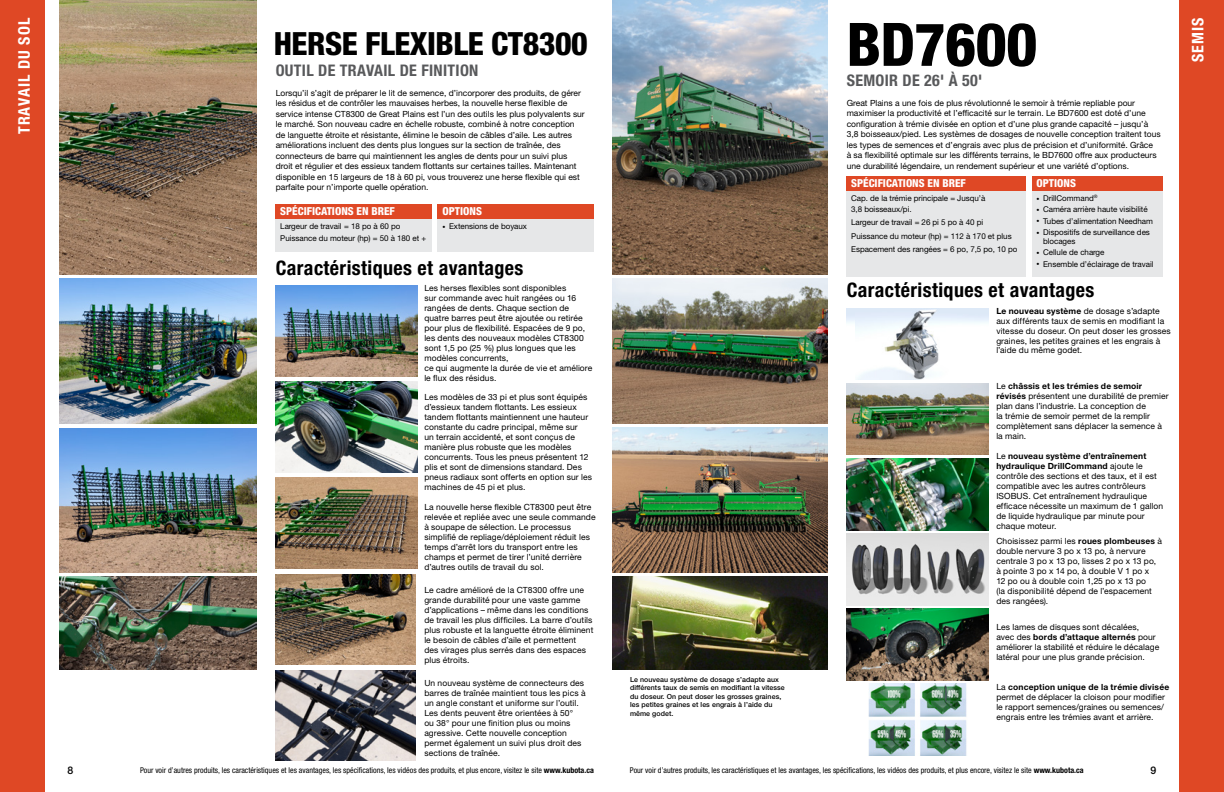
<style>
.page{position:relative;width:1224px;height:792px;background:#fff}
.page>*{position:absolute;margin:0;border:0;box-sizing:border-box;transform-origin:0 0}
.t1{font:800 condensed 60px "Helvetica Neue LT Std";letter-spacing:-.01em;color:#000}
.t2{font:800 condensed 32px "Helvetica Neue LT Std";letter-spacing:-.015em;color:#000}
.t3{font:700 condensed 20px "Helvetica Neue LT Std";letter-spacing:.02em;color:#000}
.t4{font:700 condensed 16px "Helvetica Neue LT Std";letter-spacing:.02em;color:#58595b}
.t5{font:700 condensed 16px "Helvetica Neue LT Std";letter-spacing:.06em;color:#fff}
.t6{font:800 condensed 11px "Helvetica Neue LT Std";color:#fff}
.t7{font:500 10.5px "Helvetica Neue LT Std";color:#000}
.t8{font:8.5px/10px "Helvetica Neue LT Std";letter-spacing:.01em;color:#000}
.t9{font:8px/13.3px "Helvetica Neue LT Std";letter-spacing:-.005em;color:#000}
.t10{font:condensed 8px "Helvetica Neue LT Std";color:#000}
.t11{font:500 7px/8.5px "Helvetica Neue LT Std";letter-spacing:.01em;color:#000}
.s1{font-size:6px}
.s2{font-weight:700}
</style>
<div class="page">
<div style="left:0;top:0;width:45px;height:792px;background:#df4825"></div>
<div style="left:1179px;top:0;width:45px;height:792px;background:#df4825"></div>
<img style="left:612px;top:576px;width:215px;height:94px">
<img style="left:612px;top:0;width:215px;height:275px">
<img style="left:612px;top:279px;width:215px;height:145px">
<img style="left:612px;top:428px;width:215px;height:144px">
<div style="left:847px;top:191px;width:179px;height:86px;background:#e6e7e8"></div>
<div style="left:1032px;top:191px;width:131px;height:86px;background:#e6e7e8"></div>
<div style="left:847px;top:176px;width:179px;height:15px;background:#df4825"></div>
<div style="left:1032px;top:176px;width:131px;height:15px;background:#df4825"></div>
<img style="left:847px;top:308px;width:141px;height:72px">
<img style="left:847px;top:383px;width:141px;height:72px">
<img style="left:847px;top:458px;width:141px;height:72px">
<img style="left:847px;top:534px;width:141px;height:71px">
<img style="left:847px;top:609px;width:141px;height:71px">
<img style="left:868px;top:684px;width:99px;height:71px">
<img style="left:59px;top:576px;width:197px;height:94px">
<img style="left:59px;top:0;width:197px;height:275px">
<img style="left:59px;top:279px;width:197px;height:145px">
<img style="left:59px;top:428px;width:197px;height:144px">
<div style="left:276px;top:219px;width:156px;height:32px;background:#e6e7e8"></div>
<div style="left:438px;top:219px;width:156px;height:32px;background:#e6e7e8"></div>
<div style="left:276px;top:204px;width:156px;height:15px;background:#df4825"></div>
<div style="left:438px;top:204px;width:156px;height:15px;background:#df4825"></div>
<img style="left:276px;top:285px;width:141px;height:92px">
<img style="left:276px;top:381px;width:141px;height:92px">
<img style="left:276px;top:477px;width:141px;height:92px">
<img style="left:276px;top:574px;width:140px;height:91px">
<img style="left:276px;top:670px;width:140px;height:91px">
<h3 class="t5" style="left:14px;top:134px;width:118px;rotate:-90deg">TRAVAIL DU SOL</h3>
<h3 class="t5" style="left:1188px;top:62px;width:46px;rotate:-90deg">SEMIS</h3>
<h1 class="t1" style="left:847px;top:7px;width:192px">BD7600</h1>
<h3 class="t4" style="left:847px;top:70px;width:137px">SEMOIR DE 26' À 50'</h3>
<h2 class="t2" style="left:274px;top:24px;width:316px">HERSE FLEXIBLE CT8300</h2>
<h3 class="t4" style="left:276px;top:61px;width:204px">OUTIL DE TRAVAIL DE FINITION</h3>
<p class="t8" style="left:276px;top:87px;width:311px;line-height:10.5px">Lorsqu’il s’agit de préparer le lit de semence, d’incorporer des produits, de gérer les résidus et de contrôler les mauvaises herbes, la nouvelle herse flexible de service intense CT8300 de Great Plains est l’un des outils les plus polyvalents sur le marché. Son nouveau cadre en échelle robuste, combiné à notre conception de languette étroite et résistante, élimine le besoin de câbles d’aile. Les autres améliorations incluent des dents plus longues sur la section de traînée, des connecteurs de barre qui maintiennent les angles de dents pour un suivi plus droit et régulier et des essieux tandem flottants sur certaines tailles. Maintenant disponible en 15 largeurs de 18 à 60 pi, vous trouverez une herse flexible qui est parfaite pour n’importe quelle opération.</p>
<p class="t8" style="left:847px;top:97px;width:316px;line-height:10.5px">Great Plains a une fois de plus révolutionné le semoir à trémie repliable pour maximiser la productivité et l’efficacité sur le terrain. Le BD7600 est doté d’une configuration à trémie divisée en option et d’une plus grande capacité – jusqu’à 3,8 boisseaux/pied. Les systèmes de dosages de nouvelle conception traitent tous les types de semences et d’engrais avec plus de précision et d’uniformité. Grâce<br>à sa flexibilité optimale sur les différents terrains, le BD7600 offre aux producteurs une durabilité légendaire, un rendement supérieur et une variété d’options.</p>
<p class="t6" style="left:851px;top:177px;width:116px">SPÉCIFICATIONS EN BREF</p>
<p class="t6" style="left:1036px;top:177px;width:41px">OPTIONS</p>
<p class="t6" style="left:280px;top:205px;width:116px">SPÉCIFICATIONS EN BREF</p>
<p class="t6" style="left:442px;top:205px;width:41px">OPTIONS</p>
<p class="t9" style="left:280px;top:221px;width:148px;line-height:11.3px">Largeur de travail = 18 po à 60 po<br>Puissance du moteur (hp) = 50 à 180 et +</p>
<p class="t9" style="left:442px;top:220px;width:86px"><span class="s1">•</span> Extensions de boyaux</p>
<h3 class="t3" style="left:276px;top:256px;width:249px">Caractéristiques et avantages</h3>
<p class="t8" style="left:424px;top:283px;width:170px">Les herses flexibles sont disponibles<br>sur commande avec huit rangées ou 16 rangées de dents. Chaque section de quatre barres peut être ajoutée ou retirée pour plus de flexibilité. Espacées de 9 po, les dents des nouveaux modèles CT8300 sont 1,5 po (25 %) plus longues que les modèles concurrents,<br>ce qui augmente la durée de vie et améliore le flux des résidus.</p>
<p class="t8" style="left:424px;top:392px;width:169px">Les modèles de 33 pi et plus sont équipés d’essieux tandem flottants. Les essieux tandem flottants maintiennent une hauteur constante du cadre principal, même sur<br>un terrain accidenté, et sont conçus de manière plus robuste que les modèles concurrents. Tous les pneus présentent 12 plis et sont de dimensions standard. Des pneus radiaux sont offerts en option sur les machines de 45 pi et plus.</p>
<p class="t8" style="left:424px;top:502px;width:173px">La nouvelle herse flexible CT8300 peut être relevée et repliée avec une seule commande à soupape de sélection. Le processus simplifié de repliage/déploiement réduit les temps d’arrêt lors du transport entre les champs et permet de tirer l’unité derrière d’autres outils de travail du sol.</p>
<p class="t8" style="left:424px;top:585px;width:171px">Le cadre amélioré de la CT8300 offre une grande durabilité pour une vaste gamme d’applications – même dans les conditions de travail les plus difficiles. La barre d’outils plus robuste et la languette étroite éliminent le besoin de câbles d’aile et permettent<br>des virages plus serrés dans des espaces plus étroits.</p>
<p class="t8" style="left:424px;top:678px;width:163px">Un nouveau système de connecteurs des barres de traînée maintient tous les pics à un angle constant et uniforme sur l’outil.<br>Les dents peuvent être orientées à 50°<br>ou 38° pour une finition plus ou moins agressive. Cette nouvelle conception permet également un suivi plus droit des sections de traînée.</p>
<p class="t11" style="left:630px;top:675px;width:156px">Le nouveau système de dosage s’adapte aux différents taux de semis en modifiant la vitesse du doseur. On peut doser les grosses graines, les petites graines et les engrais à l’aide du même godet.</p>
<p class="t9" style="left:851px;top:193px;width:136px;line-height:11px">Cap. de la trémie principale = Jusqu’à<br>3,8 boisseaux/pi.</p>
<p class="t9" style="left:851px;top:216px;width:168px">Largeur de travail = 26 pi 5 po à 40 pi<br>Puissance du moteur (hp) = 112 à 170 et plus<br>Espacement des rangées = 6 po, 7,5 po, 10 po</p>
<p class="t9" style="left:1036px;top:191px;width:63px"><span class="s1">•</span> DrillCommand<sup>®</sup></p>
<p class="t9" style="left:1036px;top:203px;width:113px"><span class="s1">•</span> Caméra arrière haute visibilité</p>
<p class="t9" style="left:1036px;top:214px;width:118px"><span class="s1">•</span> Tubes d’alimentation Needham</p>
<p class="t9" style="left:1043px;top:228px;width:108px;line-height:9px;text-indent:-7px"><span class="s1">•</span> Dispositifs de surveillance des blocages</p>
<p class="t9" style="left:1036px;top:246px;width:70px"><span class="s1">•</span> Cellule de charge</p>
<p class="t9" style="left:1036px;top:257px;width:119px"><span class="s1">•</span> Ensemble d’éclairage de travail</p>
<h3 class="t3" style="left:847px;top:278px;width:249px">Caractéristiques et avantages</h3>
<p class="t8" style="left:996px;top:306px;width:176px"><span class="s2">Le nouveau système</span> de dosage s’adapte aux différents taux de semis en modifiant la vitesse du doseur. On peut doser les grosses graines, les petites graines et les engrais à l’aide du même godet.</p>
<p class="t8" style="left:996px;top:381px;width:174px">Le <span class="s2">châssis et les trémies de semoir révisés</span> présentent une durabilité de premier plan dans l’industrie. La conception de<br>la trémie de semoir permet de la remplir complètement sans déplacer la semence à la main.</p>
<p class="t8" style="left:996px;top:451px;width:168px">Le <span class="s2">nouveau système d’entraînement hydraulique DrillCommand</span> ajoute le contrôle des sections et des taux, et il est compatible avec les autres contrôleurs ISOBUS. Cet entraînement hydraulique efficace nécessite un maximum de 1 gallon de liquide hydraulique par minute pour chaque moteur.</p>
<p class="t8" style="left:996px;top:535px;width:167px">Choisissez parmi les <span class="s2">roues plombeuses</span> à double nervure 3 po x 13 po, à nervure centrale 3 po x 13 po, lisses 2 po x 13 po, à pointe 3 po x 14 po, à double V 1 po x<br>12 po ou à double coin 1,25 po x 13 po<br>(la disponibilité dépend de l’espacement des rangées).</p>
<p class="t8" style="left:996px;top:622px;width:165px">Les lames de disques sont décalées,<br>avec des <span class="s2">bords d’attaque alternés</span> pour améliorer la stabilité et réduire le décalage latéral pour une plus grande précision.</p>
<p class="t8" style="left:996px;top:682px;width:174px">La <span class="s2">conception unique de la trémie divisée </span>permet de déplacer la cloison pour modifier le rapport semences/graines ou semences/ engrais entre les trémies avant et arrière.</p>
<p class="t7" style="left:68px;top:764px;width:7px">8</p>
<p class="t10" style="left:140px;top:766px;width:455px">Pour voir d’autres produits, les caractéristiques et les avantages, les spécifications, les vidéos des produits, et plus encore, visitez le site <span class="s2">www.kubota.ca</span></p>
<p class="t10" style="left:630px;top:766px;width:455px">Pour voir d’autres produits, les caractéristiques et les avantages, les spécifications, les vidéos des produits, et plus encore, visitez le site <span class="s2">www.kubota.ca</span></p>
<p class="t7" style="left:1151px;top:764px;width:7px">9</p>
</div>
